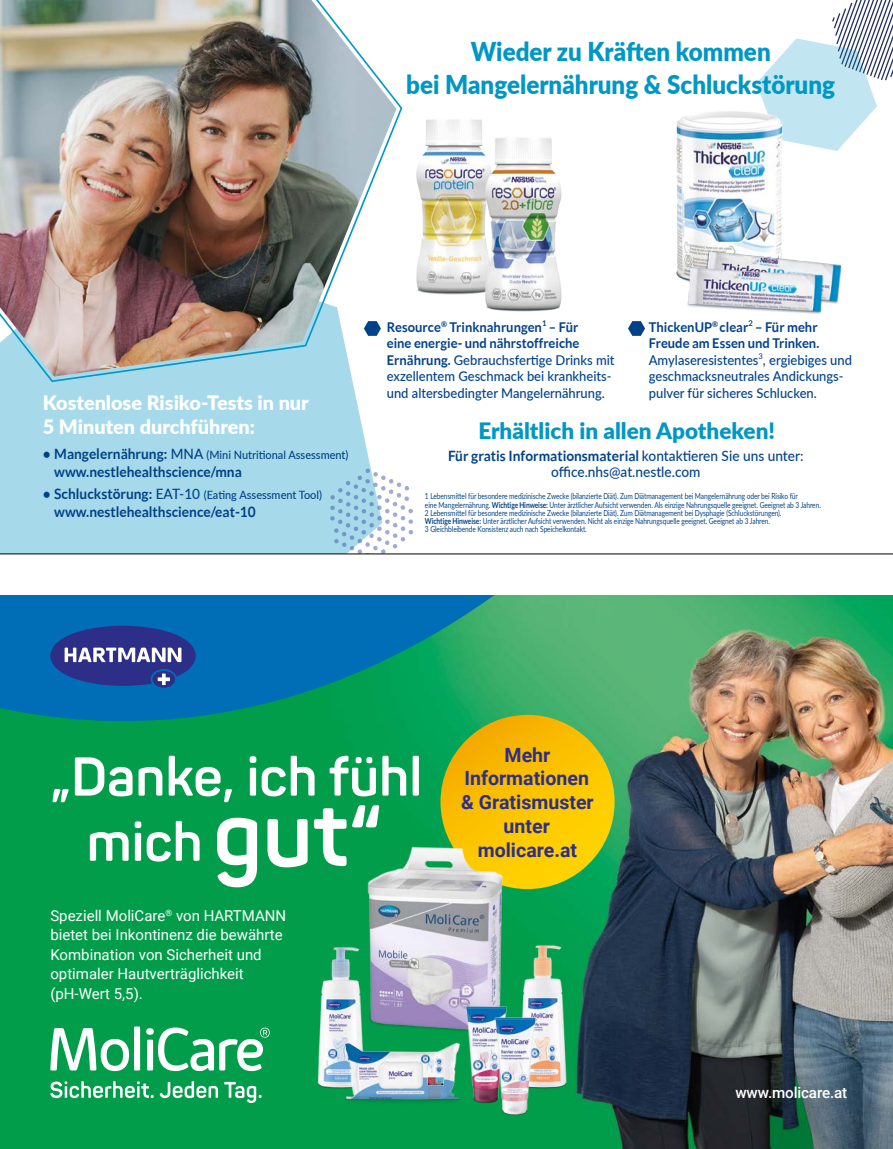
<style>
.page{position:relative;width:893px;height:1149px;background:#fff}
.page>*{position:absolute;margin:0;border:0;box-sizing:border-box;transform-origin:0 0}
.t1{font:700 53.85px/65.1px "Panton";letter-spacing:-.01em;color:#fff;text-align:center}
.t2{font:900 25.95px/33px "Lato";color:#0097c5;text-align:center;scale:.93 1}
.t3{font:900 22.5px "Lato";color:#0097c5}
.t4{font:900 19.8px/24px "Lato";color:#fff}
.t5{font:700 19.5px/23.9px "Roboto";color:#2d2e87;text-align:center}
.t6{font:500 15.15px "Roboto";letter-spacing:-.01em;color:#fff}
.t7{font:15px/19.5px "Roboto";color:#fff}
.t8{font:500 14.25px/15.9px "Lato";color:#004289;text-align:center;scale:.96 1}
.t9{font:700 14.25px "Lato";color:#004289;scale:.96 1}
.t10{font:500 13.5px/16.5px "Lato";color:#004289;scale:.96 1}
.t11{font:500 11.4px "Lato";color:#004289;scale:.96 1}
.t12{font:8.25px/8.2px "Lato";letter-spacing:-.01em;color:#004289;scale:.8 1}
.s1{font-weight:700;font-size:14.25px}
.s2{font-size:14.25px}
.s3{font-weight:700}
.s4{font-size:90.6px}
</style>
<div class="page">
<img style="left:0;top:720px;width:893px;height:428px">
<svg style="left:0;top:595px;width:893px;height:125px;background:#349186"></svg>
<div style="left:152px;top:670px;width:23px;height:17px;background:#2d2e87;border-radius:50%"></div>
<svg style="left:50px;top:625px;width:146px;height:60px;background:#3c549f"></svg>
<div style="left:440px;top:714px;width:175px;height:174px;background:linear-gradient(to bottom,#edaf05,#ffd700);border-radius:87px"></div>
<img style="left:530px;top:842px;width:31px;height:96px">
<img style="left:340px;top:842px;width:190px;height:193px">
<svg style="left:50px;top:1026px;width:90px;height:44px"></svg>
<svg style="left:146px;top:1027px;width:124px;height:43px"></svg>
<svg style="left:50px;top:1080px;width:104px;height:17px"></svg>
<svg style="left:160px;top:1080px;width:58px;height:17px"></svg>
<svg style="left:224px;top:1081px;width:38px;height:21px"></svg>
<img style="left:515px;top:938px;width:58px;height:151px">
<img style="left:317px;top:946px;width:48px;height:142px">
<img style="left:338px;top:1035px;width:126px;height:77px">
<img style="left:464px;top:1002px;width:44px;height:101px">
<img style="left:493px;top:1014px;width:44px;height:101px">
<div style="left:0;top:383px;width:371px;height:170px;background:#a6daea"></div>
<svg style="left:0;top:100px;width:403px;height:283px"></svg>
<img style="left:0;top:0;width:396px;height:376px">
<svg style="left:364px;top:321px;width:17px;height:15px"></svg>
<svg style="left:628px;top:321px;width:13px;height:15px"></svg>
<img style="left:676px;top:111px;width:106px;height:110px">
<img style="left:641px;top:221px;width:201px;height:115px">
<svg style="left:330px;top:468px;width:83px;height:85px"></svg>
<img style="left:416px;top:119px;width:66px;height:176px">
<img style="left:474px;top:130px;width:88px;height:182px">
<svg style="left:756px;top:0;width:137px;height:151px"></svg>
<hr style="left:0;top:553px;width:893px;height:1px;background:#000">
<h2 class="t2" style="left:406px;top:34px;width:463px">Wieder zu Kräften kommen<br>bei Mangelernährung &amp; Schluckstörung</h2>
<h3 class="t4" style="left:43px;top:389px;width:267px">Kostenlose Risiko-Tests in nur<br>5 Minuten durchführen:</h3>
<h3 class="t11" style="left:43px;top:447px;width:320px"><span class="s1">• Mangelernährung:</span> <span class="s2">MNA</span> (Mini Nutritional Assessment)</h3>
<h3 class="t9" style="left:54px;top:463px;width:197px">www.nestlehealthscience/mna</h3>
<h3 class="t11" style="left:43px;top:487px;width:292px"><span class="s1">• Schluckstörung:</span> <span class="s2">EAT-10</span> (Eating Assessment Tool)</h3>
<h3 class="t9" style="left:54px;top:503px;width:211px">www.nestlehealthscience/eat-10</h3>
<h3 class="t10" style="left:387px;top:318px;width:239px"><span class="s3">Resource</span><sup>®</sup> <span class="s3">Trinknahrungen</span><sup>1</sup> <span class="s3">– Für<br>eine energie- und nährstoffreiche Ernährung.</span> Gebrauchsfertige Drinks mit exzellentem Geschmack bei krankheits&shy;und altersbedingter Mangelernährung.</h3>
<h3 class="t10" style="left:649px;top:318px;width:213px"><span class="s3">ThickenUP</span><sup>®</sup> <span class="s3">clear</span><sup>2</sup> <span class="s3">– Für mehr<br>Freude am Essen und Trinken.<br></span>Amylaseresistentes<sup>3</sup>, ergiebiges und geschmacksneutrales Andickungs&shy;pulver für sicheres Schlucken.</h3>
<h3 class="t3" style="left:478px;top:413px;width:298px">Erhältlich in allen Apotheken!</h3>
<h3 class="t8" style="left:448px;top:447px;width:372px"><span class="s3">Für gratis Informationsmaterial</span> kontaktieren Sie uns unter: office.nhs@at.nestle.com</h3>
<p class="t12" style="left:425px;top:491px;width:496px">1 Lebensmittel für besondere medizinische Zwecke (bilanzierte Diät). Zum Diätmanagement bei Mangelernährung oder bei Risiko für<br>eine Mangelernährung. <span class="s3">Wichtige Hinweise:</span> Unter ärztlicher Aufsicht verwenden. Als einzige Nahrungsquelle geeignet. Geeignet ab 3 Jahren.<br>2 Lebensmittel für besondere medizinische Zwecke (bilanzierte Diät). Zum Diätmanagement bei Dysphagie (Schluckstörungen).<br><span class="s3">Wichtige Hinweise:</span> Unter ärztlicher Aufsicht verwenden. Nicht als einzige Nahrungsquelle geeignet. Geeignet ab 3 Jahren.<br>3 Gleichbleibende Konsistenz auch nach Speichelkontakt.</p>
<h1 class="t1" style="left:50px;top:743px;width:374px">„Danke, ich fühl mich <span class="s4">gut“</span></h1>
<h3 class="t7" style="left:50px;top:904px;width:237px">Speziell MoliCare<sup>®</sup> von HARTMANN bietet bei Inkontinenz die bewährte<br>Kombination von Sicherheit und optimaler Hautverträglichkeit (pH-Wert 5,5).</h3>
<h3 class="t5" style="left:461px;top:741px;width:134px">Mehr<br>Informationen &amp; Gratismuster unter molicare.at</h3>
<h3 class="t6" style="left:735px;top:1081px;width:113px">www.molicare.at</h3>
</div>
